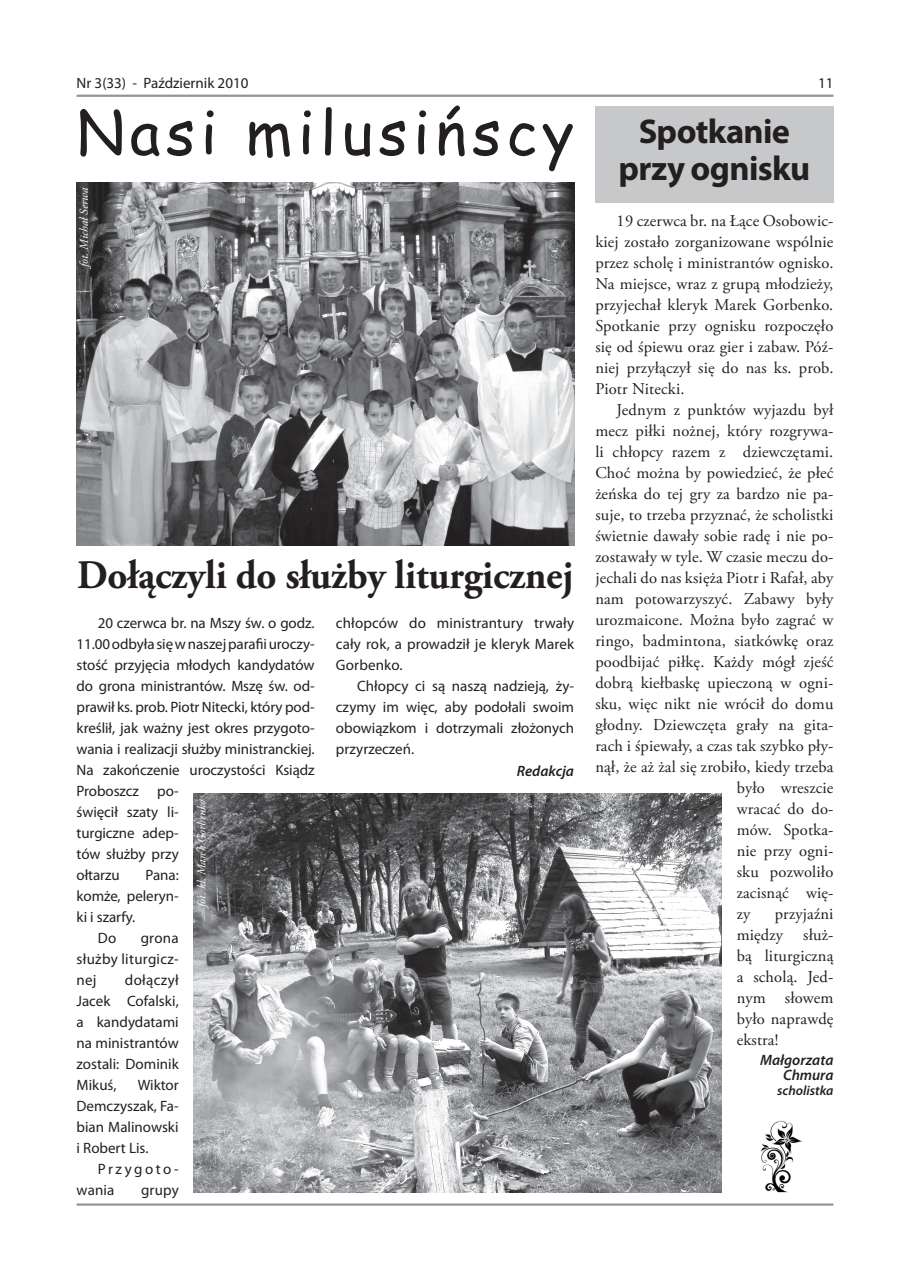
<style>
.page{position:relative;width:910px;height:1280px;background:#fff}
.page>*{position:absolute;margin:0;border:0;box-sizing:border-box;transform-origin:0 0}
.t1{font:60px "Comic Sans MS";letter-spacing:.09em;color:#231f20}
.t2{font:700 40.5px "Adobe Garamond Pro";letter-spacing:-.005em;color:#231f20;scale:.96 1}
.t3{font:700 34.5px/37.5px "Myriad Pro";letter-spacing:-.02em;color:#231f20;text-align:center}
.t4{font:16.5px/21px "Adobe Garamond Pro";letter-spacing:.01em;color:#231f20;text-align:justify}
.t5{font:15px/21px "Myriad Pro";letter-spacing:-.005em;color:#231f20;text-align:justify}
.t6{font:italic 600 15px/15px "Myriad Pro";color:#231f20;text-align:right}
.t7{font:15px/21px "Myriad Pro";letter-spacing:.155em;color:#231f20}
.t8{font:italic 600 13.5px "Myriad Pro";color:#231f20}
.t9{font:italic 12px "Adobe Garamond Pro";color:#fff}
</style>
<div class="page">
<hr style="left:77px;top:95px;width:756px;height:2px;background:#939598">
<hr style="left:77px;top:1203px;width:756px;height:3px;background:#939598">
<img style="left:77px;top:183px;width:497px;height:363px">
<div style="left:595px;top:106px;width:238px;height:97px;background:#c7c8ca"></div>
<img style="left:194px;top:793px;width:528px;height:399px">
<img style="left:760px;top:1120px;width:42px;height:73px">
<p class="t5" style="left:77px;top:72px;width:173px">Nr 3(33) - Październik 2010</p>
<p class="t5" style="left:818px;top:72px;width:17px">11</p>
<h1 class="t1" style="left:77px;top:88px;width:499px">Nasi milusińscy</h1>
<p class="t9" style="left:77px;top:267px;width:81px;rotate:-90deg">fot. Michał Serwa</p>
<h2 class="t2" style="left:77px;top:551px;width:518px">Dołączyli do służby liturgicznej</h2>
<p class="t5" style="left:336px;top:612px;width:240px">chłopców do ministrantury trwały cały rok, a prowadził je kleryk Marek Gorbenko.</p>
<p class="t5" style="left:336px;top:675px;width:240px;text-indent:21px">Chłopcy ci są naszą nadzieją, ży&shy;czymy im więc, aby podołali swoim obowiązkom i dotrzymali złożonych przyrzeczeń.</p>
<p class="t6" style="left:517px;top:763px;width:59px">Redakcja</p>
<p class="t5" style="left:77px;top:612px;width:240px;text-align:left;text-indent:21px">20 czerwca br. na Mszy św. o godz.<br>11.00 odbyła się w naszej parafii uroczy&shy;stość przyjęcia młodych kandydatów do grona ministrantów. Mszę św. od&shy;prawił ks. prob. Piotr Nitecki, który pod&shy;kreślił, jak ważny jest okres przygoto&shy;wania i realizacji służby ministranckiej.<br>Na zakończenie uroczystości Ksiądz<br>Proboszcz po-<br>święcił szaty li-<br>turgiczne adep-<br>tów służby przy<br>ołtarzu</p>
<p class="t9" style="left:194px;top:907px;width:109px;rotate:-90deg">fot. kl. Marek Gorbenko</p>
<p class="t5" style="left:146px;top:864px;width:35px">Pana:</p>
<p class="t5" style="left:77px;top:885px;width:104px">komże, peleryn-</p>
<p class="t5" style="left:77px;top:906px;width:60px">ki i szarfy.</p>
<p class="t5" style="left:98px;top:927px;width:20px">Do</p>
<p class="t5" style="left:77px;top:927px;width:104px;text-indent:64px">grona służby liturgicz&shy;nej</p>
<p class="t5" style="left:77px;top:969px;width:104px;text-indent:48px">dołączył Jacek Cofalski, a kandydatami na ministrantów zostali: Dominik Mikuś,</p>
<p class="t5" style="left:77px;top:1074px;width:104px;text-indent:61px">Wiktor Demczyszak, Fa&shy;bian Malinowski i Robert Lis.</p>
<p class="t7" style="left:77px;top:1158px;width:104px;text-indent:21px">Przygoto&shy;wania</p>
<p class="t5" style="left:141px;top:1179px;width:39px">grupy</p>
<h3 class="t3" style="left:619px;top:111px;width:193px">Spotkanie przy ognisku</h3>
<p class="t4" style="left:595px;top:211px;width:240px;text-indent:21px">19 czerwca br. na Łące Osobowic&shy;kiej zostało zorganizowane wspólnie przez scholę i ministrantów ognisko.<br>Na miejsce, wraz z grupą młodzieży, przyjechał kleryk Marek Gorbenko.<br>Spotkanie przy ognisku rozpoczęło się od śpiewu oraz gier i zabaw. Póź&shy;niej przyłączył się do nas ks. prob.<br>Piotr Nitecki.</p>
<p class="t4" style="left:617px;top:400px;width:218px">Jednym z punktów wyjazdu był</p>
<p class="t4" style="left:595px;top:421px;width:240px">mecz piłki nożnej, który rozgrywa-</p>
<p class="t4" style="left:595px;top:442px;width:240px">li chłopcy razem z dziewczętami.</p>
<p class="t4" style="left:595px;top:463px;width:240px">Choć można by powiedzieć, że płeć</p>
<p class="t4" style="left:595px;top:484px;width:240px">żeńska do tej gry za bardzo nie pa-</p>
<p class="t4" style="left:595px;top:505px;width:240px">suje, to trzeba przyznać, że scholistki</p>
<p class="t4" style="left:595px;top:526px;width:240px">świetnie dawały sobie radę i nie po-</p>
<p class="t4" style="left:595px;top:547px;width:240px">zostawały w tyle. W czasie meczu do-</p>
<p class="t4" style="left:595px;top:568px;width:240px">jechali do nas księża Piotr i Rafał, aby</p>
<p class="t4" style="left:595px;top:589px;width:240px">nam potowarzyszyć. Zabawy były</p>
<p class="t4" style="left:595px;top:610px;width:240px">urozmaicone. Można było zagrać w</p>
<p class="t4" style="left:595px;top:631px;width:240px">ringo, badmintona, siatkówkę oraz</p>
<p class="t4" style="left:595px;top:652px;width:240px">poodbijać piłkę. Każdy mógł zjeść</p>
<p class="t4" style="left:595px;top:673px;width:240px">dobrą kiełbaskę upieczoną w ogni-</p>
<p class="t4" style="left:595px;top:694px;width:240px">sku, więc nikt nie wrócił do domu</p>
<p class="t4" style="left:595px;top:715px;width:240px">głodny. Dziewczęta grały na gita-</p>
<p class="t4" style="left:595px;top:736px;width:240px">rach i śpiewały, a czas tak szybko pły-</p>
<p class="t4" style="left:595px;top:757px;width:240px">nął, że aż żal się zrobiło, kiedy trzeba</p>
<p class="t4" style="left:737px;top:778px;width:98px">było wreszcie</p>
<p class="t4" style="left:737px;top:799px;width:98px">wracać do do-</p>
<p class="t4" style="left:737px;top:820px;width:98px">mów. Spotka-</p>
<p class="t4" style="left:737px;top:841px;width:98px">nie przy ogni-</p>
<p class="t4" style="left:737px;top:862px;width:98px">sku pozwoliło</p>
<p class="t4" style="left:737px;top:883px;width:98px">zacisnąć wię-</p>
<p class="t4" style="left:737px;top:904px;width:15px">zy</p>
<p class="t4" style="left:737px;top:904px;width:98px;text-indent:38px">przyjaźni między służ&shy;bą liturgiczną a scholą. Jed&shy;nym słowem było naprawdę ekstra!</p>
<p class="t6" style="left:760px;top:1052px;width:75px">Małgorzata<br>Chmura</p>
<p class="t8" style="left:777px;top:1082px;width:58px">scholistka</p>
</div>
